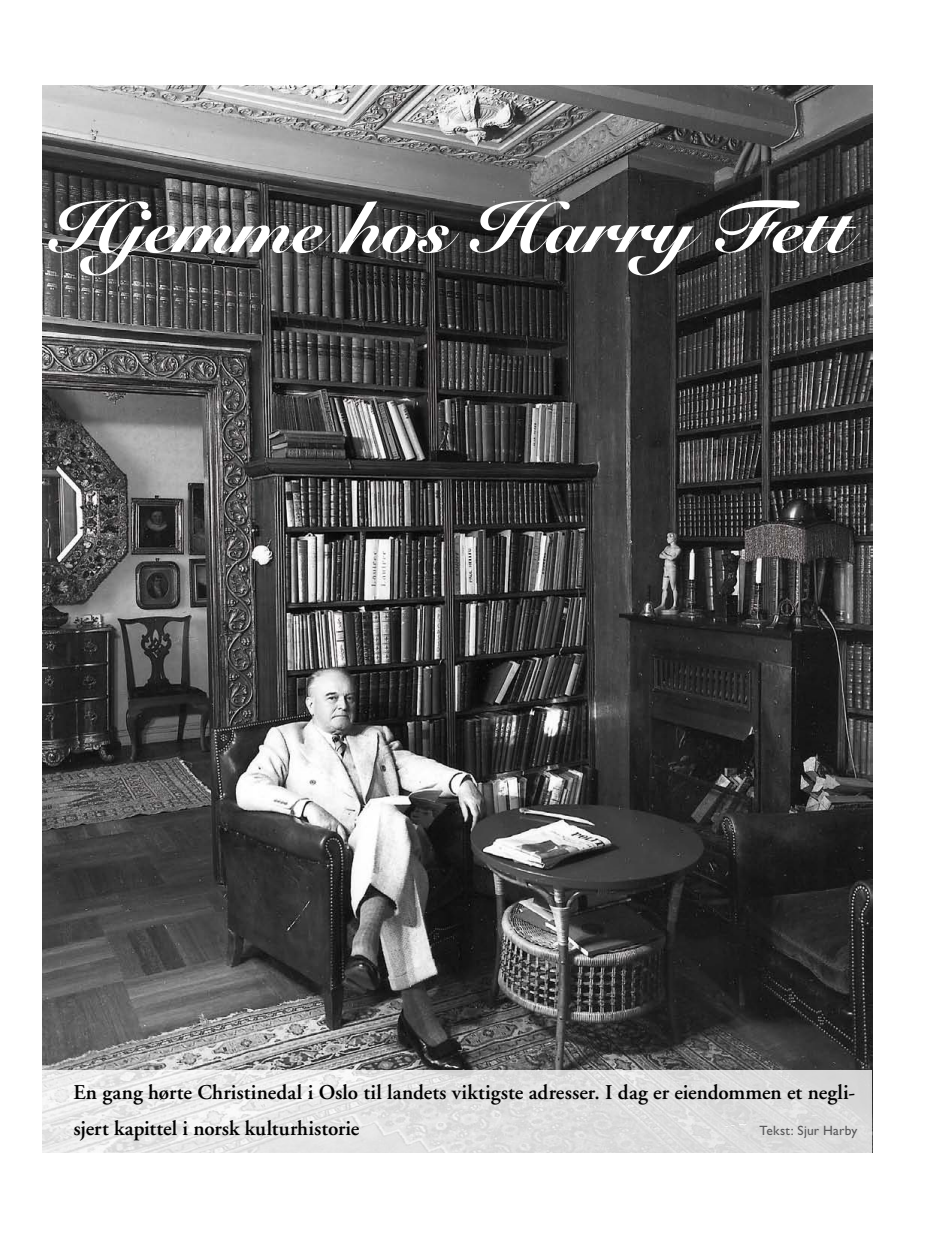
<style>
.page{position:relative;width:936px;height:1234px;background:#fff}
.page>*{position:absolute;margin:0;border:0;box-sizing:border-box;transform-origin:0 0}
.t1{font:900 72px "Snell Roundhand";letter-spacing:.005em;color:#fff}
.t2{font:600 21px/36px "Adobe Garamond";color:#000}
.t3{font:13.5px "Gill Sans";letter-spacing:.015em;color:#58585a}
</style>
<div class="page">
<img style="left:43px;top:85px;width:829px;height:985px">
<svg style="left:43px;top:1070px;width:829px;height:82px;background:#e2e2e2"></svg>
<h1 class="t1" style="left:50px;top:184px;width:802px">Hjemme hos Harry Fett</h1>
<p class="t2" style="left:73px;top:1074px;width:783px">En gang hørte Christinedal i Oslo til landets viktigste adresser. I dag er eiendommen et negli&shy;sjert kapittel i norsk kulturhistorie</p>
<p class="t3" style="left:759px;top:1122px;width:99px">Tekst: Sjur Harby</p>
</div>
